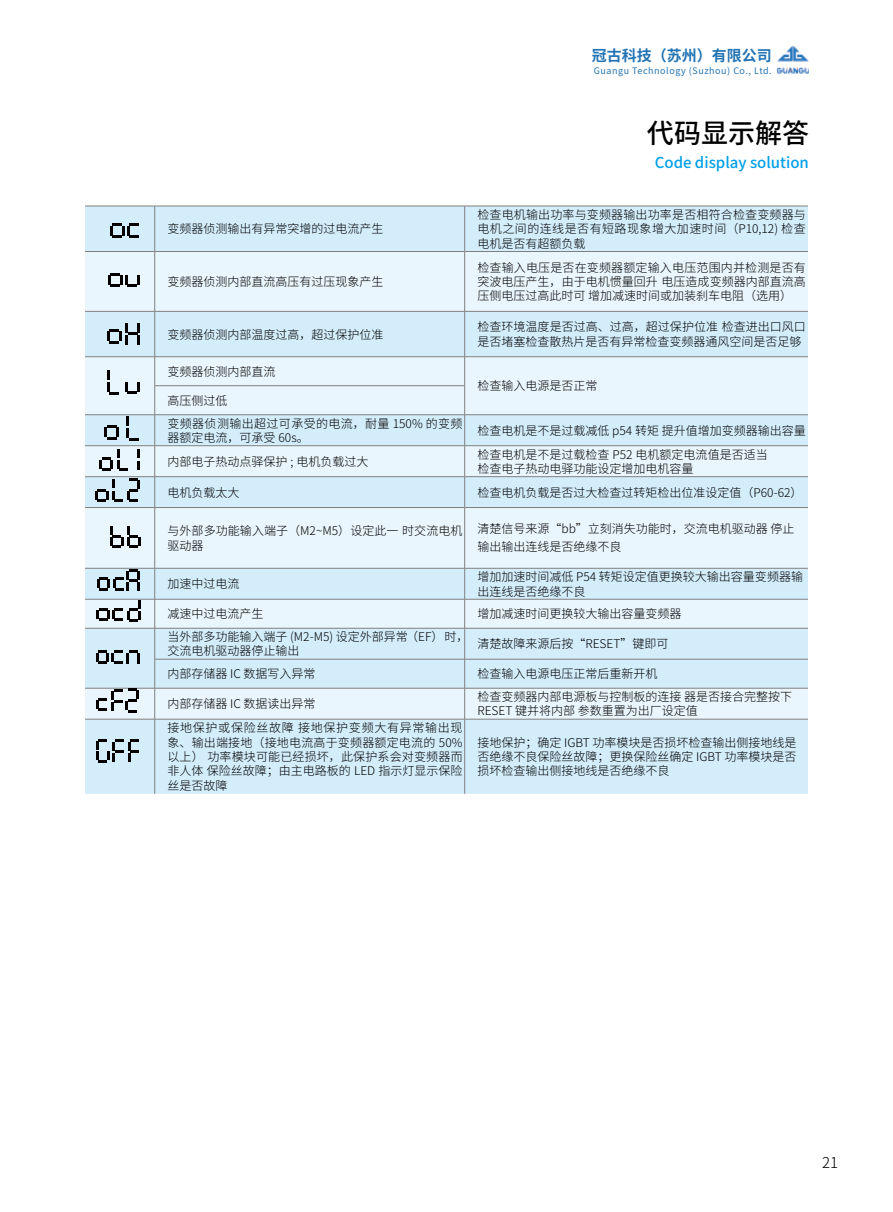
<style>
.page{position:relative;width:893px;height:1212px;background:#fff}
.page>*{position:absolute;margin:0;border:0;box-sizing:border-box;transform-origin:0 0}
.t1{font:500 27px "Source Han Sans CN";color:#000}
.t2{font:500 15px "Source Han Sans CN";color:#00a0e9}
.t3{font:700 15px "Source Han Sans CN";color:#2374b4}
.t4{font:300 15px "Source Han Sans CN";color:#000}
.t5{font:300 12px/14.4px "Source Han Sans CN";color:#000}
.t6{font:300 12px/22.8px "Source Han Sans CN";letter-spacing:.03em;color:#000}
.t7{font:9px "Source Han Sans CN";letter-spacing:.06em;color:#2374b4}
</style>
<div class="page">
<img style="left:777px;top:45px;width:32px;height:29px">
<div style="left:85px;top:207px;width:723px;height:587px;background:#d3edfb"></div>
<svg style="left:85px;top:252px;width:723px;height:467px;background:#dff1fb"></svg>
<hr style="left:85px;top:206px;width:70px;height:1px;background:#808080">
<hr style="left:155px;top:206px;width:310px;height:1px;background:#808080">
<hr style="left:465px;top:206px;width:343px;height:1px;background:#808080">
<hr style="left:464px;top:206px;width:1px;height:45px;background:#808080">
<hr style="left:85px;top:251px;width:70px;height:1px;background:#808080">
<hr style="left:155px;top:251px;width:310px;height:1px;background:#808080">
<hr style="left:465px;top:251px;width:343px;height:1px;background:#808080">
<hr style="left:464px;top:252px;width:1px;height:59px;background:#808080">
<hr style="left:85px;top:311px;width:70px;height:1px;background:#808080">
<hr style="left:155px;top:311px;width:310px;height:1px;background:#808080">
<hr style="left:465px;top:311px;width:343px;height:1px;background:#808080">
<hr style="left:464px;top:311px;width:1px;height:46px;background:#808080">
<hr style="left:85px;top:356px;width:70px;height:1px;background:#808080">
<hr style="left:155px;top:356px;width:310px;height:1px;background:#808080">
<hr style="left:465px;top:356px;width:343px;height:1px;background:#808080">
<hr style="left:155px;top:385px;width:310px;height:1px;background:#808080">
<svg style="left:464px;top:357px;width:1px;height:57px"></svg>
<hr style="left:85px;top:414px;width:70px;height:1px;background:#808080">
<hr style="left:155px;top:414px;width:310px;height:1px;background:#808080">
<hr style="left:465px;top:414px;width:343px;height:1px;background:#808080">
<hr style="left:464px;top:415px;width:1px;height:30px;background:#808080">
<hr style="left:85px;top:445px;width:70px;height:1px;background:#808080">
<hr style="left:155px;top:445px;width:310px;height:1px;background:#808080">
<hr style="left:465px;top:445px;width:343px;height:1px;background:#808080">
<hr style="left:464px;top:446px;width:1px;height:30px;background:#808080">
<hr style="left:85px;top:476px;width:70px;height:1px;background:#808080">
<hr style="left:155px;top:476px;width:310px;height:1px;background:#808080">
<hr style="left:465px;top:476px;width:343px;height:1px;background:#808080">
<hr style="left:464px;top:477px;width:1px;height:30px;background:#808080">
<hr style="left:85px;top:507px;width:70px;height:1px;background:#808080">
<hr style="left:155px;top:507px;width:310px;height:1px;background:#808080">
<hr style="left:465px;top:507px;width:343px;height:1px;background:#808080">
<hr style="left:464px;top:508px;width:1px;height:60px;background:#808080">
<hr style="left:85px;top:568px;width:70px;height:1px;background:#808080">
<hr style="left:155px;top:568px;width:310px;height:1px;background:#808080">
<hr style="left:465px;top:568px;width:343px;height:1px;background:#808080">
<hr style="left:464px;top:568px;width:1px;height:31px;background:#808080">
<hr style="left:85px;top:599px;width:70px;height:1px;background:#808080">
<hr style="left:155px;top:599px;width:310px;height:1px;background:#808080">
<hr style="left:465px;top:599px;width:343px;height:1px;background:#808080">
<svg style="left:464px;top:599px;width:1px;height:29px"></svg>
<hr style="left:85px;top:628px;width:70px;height:1px;background:#808080">
<hr style="left:155px;top:628px;width:310px;height:1px;background:#808080">
<hr style="left:465px;top:628px;width:343px;height:1px;background:#808080">
<hr style="left:464px;top:628px;width:1px;height:31px;background:#808080">
<hr style="left:155px;top:659px;width:310px;height:1px;background:#808080">
<hr style="left:465px;top:659px;width:343px;height:1px;background:#808080">
<svg style="left:464px;top:659px;width:1px;height:29px"></svg>
<hr style="left:85px;top:688px;width:70px;height:1px;background:#808080">
<hr style="left:155px;top:688px;width:310px;height:1px;background:#808080">
<hr style="left:465px;top:688px;width:343px;height:1px;background:#808080">
<hr style="left:464px;top:688px;width:1px;height:31px;background:#808080">
<hr style="left:85px;top:719px;width:70px;height:1px;background:#808080">
<hr style="left:155px;top:719px;width:310px;height:1px;background:#808080">
<hr style="left:465px;top:719px;width:343px;height:1px;background:#808080">
<hr style="left:464px;top:719px;width:1px;height:75px;background:#808080">
<hr style="left:154px;top:206px;width:1px;height:45px;background:#808080">
<hr style="left:154px;top:252px;width:1px;height:59px;background:#808080">
<hr style="left:154px;top:311px;width:1px;height:46px;background:#808080">
<svg style="left:154px;top:357px;width:1px;height:58px"></svg>
<hr style="left:154px;top:415px;width:1px;height:30px;background:#808080">
<hr style="left:154px;top:446px;width:1px;height:30px;background:#808080">
<hr style="left:154px;top:477px;width:1px;height:30px;background:#808080">
<hr style="left:154px;top:508px;width:1px;height:60px;background:#808080">
<hr style="left:154px;top:568px;width:1px;height:31px;background:#808080">
<svg style="left:154px;top:599px;width:1px;height:29px"></svg>
<hr style="left:154px;top:628px;width:1px;height:31px;background:#808080">
<svg style="left:154px;top:659px;width:1px;height:29px"></svg>
<hr style="left:154px;top:688px;width:1px;height:31px;background:#808080">
<hr style="left:154px;top:719px;width:1px;height:75px;background:#808080">
<svg style="left:110px;top:223px;width:29px;height:15px"></svg>
<svg style="left:108px;top:273px;width:31px;height:14px"></svg>
<svg style="left:107px;top:323px;width:33px;height:21px"></svg>
<svg style="left:107px;top:370px;width:12px;height:24px"></svg>
<svg style="left:125px;top:382px;width:14px;height:12px"></svg>
<svg style="left:127px;top:416px;width:12px;height:24px"></svg>
<svg style="left:105px;top:425px;width:14px;height:14px"></svg>
<svg style="left:95px;top:478px;width:45px;height:24px"></svg>
<svg style="left:100px;top:449px;width:28px;height:22px"></svg>
<svg style="left:137px;top:449px;width:2px;height:21px"></svg>
<svg style="left:110px;top:526px;width:30px;height:22px"></svg>
<svg style="left:96px;top:651px;width:44px;height:13px"></svg>
<svg style="left:96px;top:688px;width:43px;height:24px"></svg>
<svg style="left:96px;top:739px;width:43px;height:23px"></svg>
<svg style="left:97px;top:600px;width:43px;height:22px"></svg>
<svg style="left:97px;top:569px;width:43px;height:22px"></svg>
<p class="t3" style="left:592px;top:47px;width:181px">冠古科技（苏州）有限公司</p>
<p class="t7" style="left:594px;top:65px;width:180px">Guangu Technology (Suzhou) Co., Ltd.</p>
<p class="t5" style="left:167px;top:222px;width:218px">变频器侦测输出有异常突增的过电流产生</p>
<p class="t5" style="left:167px;top:275px;width:218px">变频器侦测内部直流高压有过压现象产生</p>
<h1 class="t1" style="left:647px;top:118px;width:163px">代码显示解答</h1>
<p class="t2" style="left:655px;top:154px;width:156px">Code display solution</p>
<p class="t5" style="left:477px;top:208px;width:330px;text-align:justify">检查电机输出功率与变频器输出功率是否相符合检查变频器与电机之间的连线是否有短路现象增大加速时间（P10,12) 检查电机是否有超额负载</p>
<p class="t5" style="left:477px;top:260px;width:330px;text-align:justify">检查输入电压是否在变频器额定输入电压范围内并检测是否有突波电压产生，由于电机惯量回升 电压造成变频器内部直流高压侧电压过高此时可 增加减速时间或加装刹车电阻（选用）</p>
<p class="t5" style="left:167px;top:327px;width:218px">变频器侦测内部温度过高，超过保护位准</p>
<p class="t5" style="left:477px;top:320px;width:330px">检查环境温度是否过高、过高，超过保护位准 检查进出口风口是否堵塞检查散热片是否有异常检查变频器通风空间是否足够</p>
<p class="t5" style="left:167px;top:364px;width:110px">变频器侦测内部直流</p>
<p class="t5" style="left:477px;top:379px;width:121px">检查输入电源是否正常</p>
<p class="t6" style="left:167px;top:389px;width:297px">高压侧过低<br>变频器侦测输出超过可承受的电流，耐量 150% 的变频</p>
<p class="t5" style="left:167px;top:431px;width:143px">器额定电流，可承受 60s。</p>
<p class="t5" style="left:477px;top:423px;width:330px">检查电机是不是过载减低 p54 转矩 提升值增加变频器输出容量</p>
<p class="t5" style="left:167px;top:454px;width:203px">内部电子热动点驿保护 ; 电机负载过大</p>
<p class="t5" style="left:477px;top:447px;width:292px">检查电机是不是过载检查 P52 电机额定电流值是否适当检查电子热动电驿功能设定增加电机容量</p>
<p class="t5" style="left:167px;top:485px;width:74px">电机负载太大</p>
<p class="t5" style="left:477px;top:485px;width:327px">检查电机负载是否过大检查过转矩检出位准设定值（P60-62）</p>
<p class="t5" style="left:167px;top:524px;width:296px">与外部多功能输入端子（M2~M5）设定此一 时交流电机驱动器</p>
<p class="t5" style="left:477px;top:520px;width:319px;line-height:18px">清楚信号来源“bb”立刻消失功能时，交流电机驱动器 停止输出输出连线是否绝缘不良</p>
<p class="t5" style="left:167px;top:577px;width:74px">加速中过电流</p>
<p class="t5" style="left:477px;top:570px;width:327px">增加加速时间减低 P54 转矩设定值更换较大输出容量变频器输出连线是否绝缘不良</p>
<p class="t5" style="left:167px;top:607px;width:98px">减速中过电流产生</p>
<p class="t5" style="left:477px;top:607px;width:205px">增加减速时间更换较大输出容量变频器</p>
<p class="t5" style="left:167px;top:630px;width:303px">当外部多功能输入端子 (M2-M5) 设定外部异常（EF） 时，交流电机驱动器停止输出</p>
<p class="t5" style="left:477px;top:637px;width:193px">清楚故障来源后按“RESET”键即可</p>
<p class="t5" style="left:167px;top:667px;width:150px">内部存储器 IC 数据写入异常</p>
<p class="t5" style="left:477px;top:667px;width:181px">检查输入电源电压正常后重新开机</p>
<p class="t5" style="left:167px;top:697px;width:150px">内部存储器 IC 数据读出异常</p>
<p class="t5" style="left:477px;top:690px;width:316px">检查变频器内部电源板与控制板的连接 器是否接合完整按下<br>RESET 键并将内部 参数重置为出厂设定值</p>
<p class="t5" style="left:167px;top:721px;width:297px;text-align:justify">接地保护或保险丝故障 接地保护变频大有异常输出现象、输出端接地（接地电流高于变频器额定电流的 50%以上） 功率模块可能已经损坏，此保护系会对变频器而非人体 保险丝故障；由主电路板的 LED 指示灯显示保险丝是否故障</p>
<p class="t5" style="left:477px;top:735px;width:321px;text-align:justify">接地保护；确定 IGBT 功率模块是否损坏检查输出侧接地线是否绝缘不良保险丝故障；更换保险丝确定 IGBT 功率模块是否损坏检查输出侧接地线是否绝缘不良</p>
<p class="t4" style="left:822px;top:1154px;width:18px">21</p>
</div>
